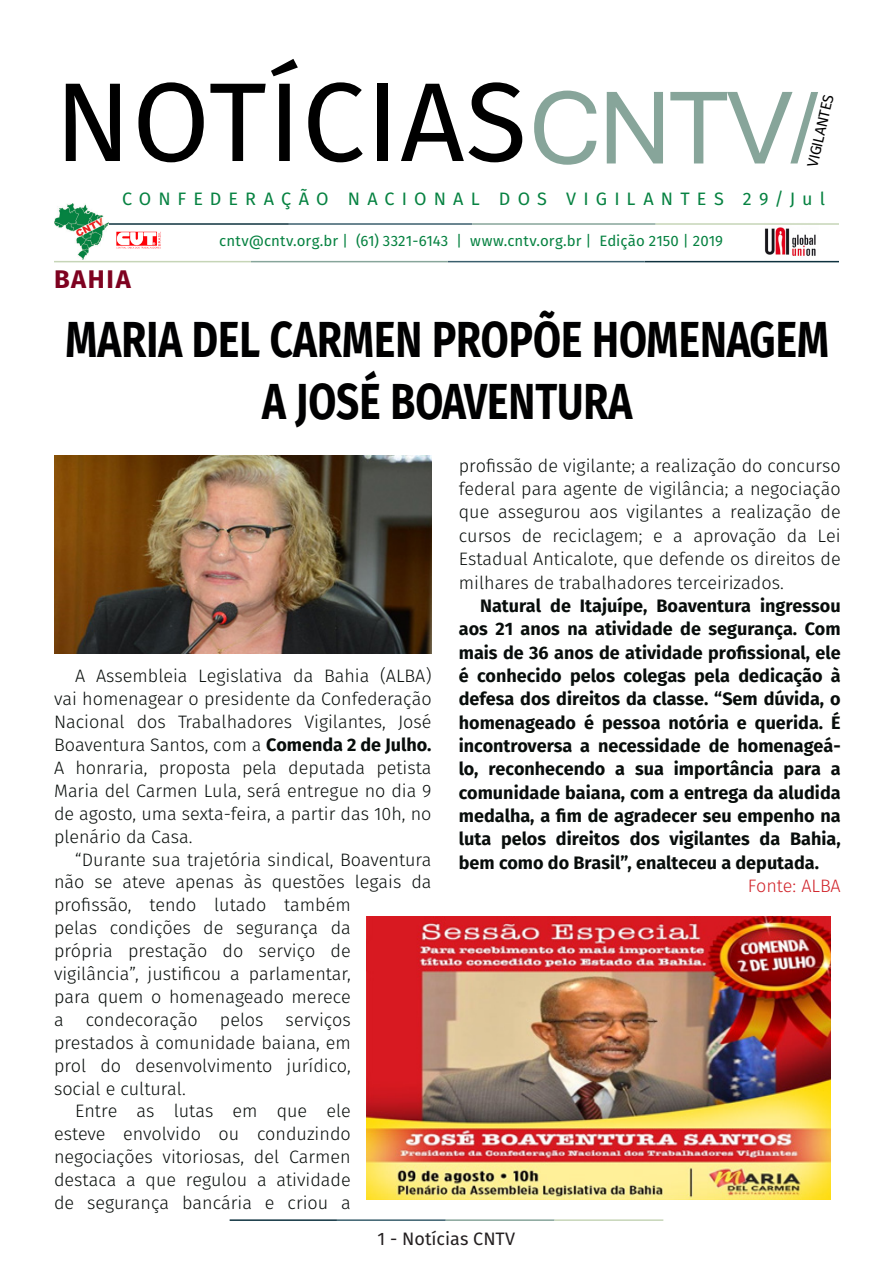
<style>
.page{position:relative;width:893px;height:1263px;background:#fff}
.page>*{position:absolute;margin:0;border:0;box-sizing:border-box;transform-origin:0 0}
.t1{font:112.2px "Fira Sans";letter-spacing:.01em;color:#000}
.t2{font:111px "Latha";color:#87a59a}
.t3{font:700 50.7px/61.5px "Fira Sans";color:#000001;text-align:center;scale:.8 1}
.t4{font:700 25.5px "Fira Sans";letter-spacing:.07em;color:#7e0220}
.t5{font:300 18px/23px "Fira Sans";color:#080d0b;text-align:justify}
.t6{font:700 18px/23.4px "Fira Sans";color:#080d0b;text-align:justify}
.t7{font:18px "Fira Sans";letter-spacing:.395em;color:#068241}
.t8{font:18px "Fira Sans";color:#231f20}
.t9{font:300 18px "Fira Sans";color:#d1232a}
.t10{font:15px "Fira Sans";letter-spacing:.005em;color:#068241}
.t11{font:15px "Fira Sans";color:#000001}
.s1{font-weight:700}
</style>
<div class="page">
<hr style="left:230px;top:1219px;width:107px;height:2px;background:#0e323f">
<hr style="left:337px;top:1219px;width:109px;height:2px;background:#3a5f6d">
<hr style="left:446px;top:1219px;width:109px;height:2px;background:#87a59a">
<hr style="left:555px;top:1219px;width:108px;height:2px;background:#c6d5b7">
<img style="left:764px;top:227px;width:54px;height:34px">
<hr style="left:108px;top:223px;width:181px;height:2px;background:#0e323f">
<hr style="left:289px;top:223px;width:183px;height:2px;background:#3a5f6d">
<hr style="left:472px;top:223px;width:184px;height:2px;background:#87a59a">
<hr style="left:656px;top:223px;width:183px;height:2px;background:#c6d5b7">
<hr style="left:645px;top:261px;width:194px;height:1px;background:#0e323f">
<hr style="left:448px;top:261px;width:197px;height:1px;background:#3a5f6d">
<hr style="left:251px;top:261px;width:197px;height:1px;background:#87a59a">
<hr style="left:54px;top:261px;width:197px;height:1px;background:#c6d5b7">
<img style="left:54px;top:203px;width:54px;height:57px">
<img style="left:108px;top:222px;width:61px;height:27px">
<img style="left:55px;top:455px;width:377px;height:199px">
<img style="left:366px;top:917px;width:464px;height:283px">
<p class="t1" style="left:55px;top:37px;width:474px">NOTÍCIAS</p>
<p class="t2" style="left:529px;top:40px;width:290px">CNTV/</p>
<p class="t11" style="left:801px;top:164px;width:76px;rotate:-77deg">VIGILANTES</p>
<p class="t7" style="left:122px;top:185px;width:704px">CONFEDERAÇÃO NACIONAL DOS VIGILANTES 29/Jul</p>
<p class="t4" style="left:54px;top:257px;width:78px">BAHIA</p>
<p class="t10" style="left:219px;top:230px;width:505px">cntv@cntv.org.br | (61) 3321-6143 | www.cntv.org.br | Edição 2150 | 2019</p>
<p class="t3" style="left:66px;top:305px;width:956px">MARIA DEL CARMEN PROPÕE HOMENAGEM<br>A JOSÉ BOAVENTURA</p>
<p class="t5" style="left:54px;top:664px;width:379px;text-indent:21px">A Assembleia Legislativa da Bahia (ALBA) vai homenagear o presidente da Confederação Nacional dos Trabalhadores Vigilantes, José Boaventura Santos, com a <span class="s1">Comenda 2 de Julho.<br></span>A honraria, proposta pela deputada petista Maria del Carmen Lula, será entregue no dia 9 de agosto, uma sexta-feira, a partir das 10h, no plenário da Casa.</p>
<p class="t5" style="left:54px;top:848px;width:379px;text-align:left;text-indent:21px">“Durante sua trajetória sindical, Boaventura não se ateve apenas às questões legais da profissão, tendo lutado também<br>pelas condições de segurança da<br>própria prestação do serviço de vigilância”, justificou a parlamentar,<br>para quem o homenageado merece<br>a condecoração pelos serviços prestados à comunidade baiana, em<br>prol do desenvolvimento jurídico,<br>social e cultural.</p>
<p class="t5" style="left:54px;top:1099px;width:298px;text-indent:21px">Entre as lutas em que ele esteve envolvido ou conduzindo negociações vitoriosas, del Carmen destaca a que regulou a atividade de segurança bancária e criou a</p>
<p class="t5" style="left:459px;top:454px;width:383px;line-height:23.4px">profissão de vigilante; a realização do concurso federal para agente de vigilância; a negociação que assegurou aos vigilantes a realização de cursos de reciclagem; e a aprovação da Lei Estadual Anticalote, que defende os direitos de milhares de trabalhadores terceirizados.</p>
<p class="t6" style="left:459px;top:593px;width:383px;text-indent:21px">Natural de Itajuípe, Boaventura ingressou aos 21 anos na atividade de segurança. Com mais de 36 anos de atividade profissional, ele é conhecido pelos colegas pela dedicação à defesa dos direitos da classe. “Sem dúvida, o homenageado é pessoa notória e querida. É incontroversa a necessidade de homenageá&shy;lo, reconhecendo a sua importância para a comunidade baiana, com a entrega da aludida medalha, a fim de agradecer seu empenho na luta pelos direitos dos vigilantes da Bahia, bem como do Brasil”, enalteceu a deputada.</p>
<p class="t9" style="left:748px;top:873px;width:94px">Fonte: ALBA</p>
<p class="t8" style="left:378px;top:1225px;width:139px">1 - Notícias CNTV</p>
</div>
